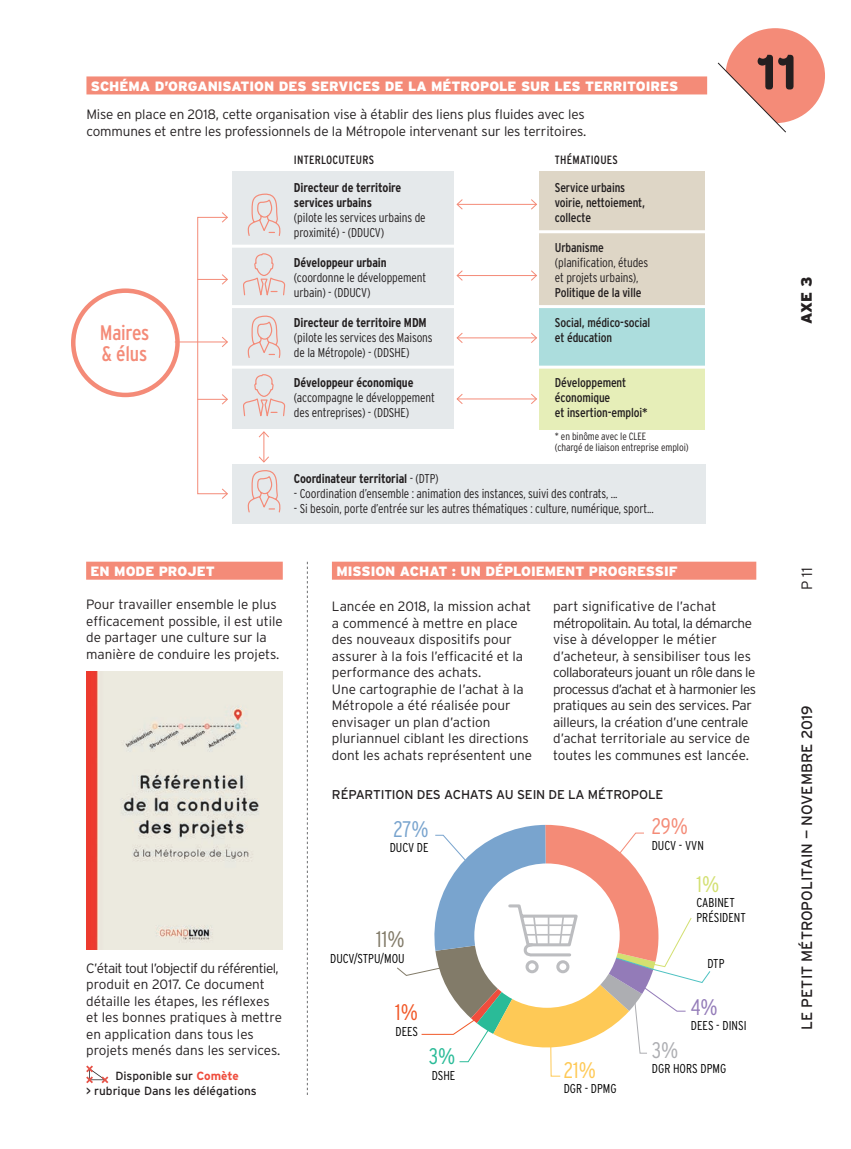
<style>
.page{position:relative;width:851px;height:1149px;background:#fff}
.page>*{position:absolute;margin:0;border:0;box-sizing:border-box;transform-origin:0 0}
.Texte_courant{font:600 52.5px "Omnes";color:#231f20}
.t1{font:300 condensed 22.5px "Interstate";color:#f48b77}
.t2{font:300 condensed 22.5px "Interstate";color:#fec956}
.t3{font:300 condensed 22.5px "Interstate";color:#827b69}
.t4{font:300 condensed 22.5px "Interstate";color:#79a4ce}
.t5{font:300 condensed 22.5px "Interstate";color:#d3e071}
.t6{font:300 condensed 22.5px "Interstate";color:#f15929}
.t7{font:300 condensed 22.5px "Interstate";color:#937bb8}
.t8{font:300 condensed 22.5px "Interstate";color:#adaeb2}
.t9{font:300 condensed 22.5px "Interstate";color:#2abb98}
.Texte_courant-2{font:condensed 21px/21px "Interstate";letter-spacing:-.01em;color:#f48b78}
.t10{font:15px "Interstate";color:#231f20}
.t11{font:900 15px "Interstate";color:#231f20}
.t12{font:300 15px "Interstate";color:#231f20}
.Texte_courant-3{font:300 13.5px/16.5px "Interstate";color:#231f20}
.Texte_courant-4{font:300 13.5px/16.5px "Interstate";letter-spacing:-.02em;color:#231f20}
.sus-titre-rouge-2{font:300 13.5px/16.5px "Interstate";letter-spacing:-.01em;color:#231f20}
.sus-titre-rouge-2-2{font:900 13.5px "Interstate";color:#fff}
.t13{font:300 condensed 12.9px/15.5px "Interstate";color:#000001}
.Texte_courant-5{font:300 condensed 12.75px/15px "Interstate";letter-spacing:-.01em;color:#231f20}
.Texte_courant-6{font:condensed 12.75px/15px "Interstate";letter-spacing:-.01em;color:#231f20}
.Texte_courant-7{font:700 condensed 12.75px/15px "Interstate";letter-spacing:-.01em;color:#231f20}
.Texte_courant-8{font:12.75px "Interstate";letter-spacing:-.01em;color:#231f20}
.Texte_courant-9{font:condensed 12px "Interstate";letter-spacing:.02em;color:#231f20}
.Texte_Encadré_niv2{font:11.85px/14.2px "Interstate";color:#231f20}
.Texte_courant-10{font:300 condensed 10.5px/10.5px "Interstate";letter-spacing:-.01em;color:#231f20}
.s1{font-weight:700}
.s2{font-weight:400}
.s3{font-weight:300}
.s4{font-weight:700;color:#ef4d3d}
</style>
<div class="page">
<div style="left:232px;top:172px;width:221px;height:257px;background:#e5e9eb"></div>
<div style="left:539px;top:172px;width:166px;height:136px;background:#ded6c6"></div>
<div style="left:539px;top:308px;width:166px;height:59px;background:#acdddd"></div>
<div style="left:539px;top:367px;width:166px;height:62px;background:#e6eeb8"></div>
<div style="left:232px;top:463px;width:473px;height:60px;background:#e5e9eb"></div>
<svg style="left:717px;top:28px;width:107px;height:105px"></svg>
<div style="left:332px;top:561px;width:424px;height:18px;background:#f48b78"></div>
<div style="left:86px;top:561px;width:197px;height:18px;background:#f48b78"></div>
<svg style="left:86px;top:1065px;width:22px;height:17px"></svg>
<div style="left:86px;top:76px;width:621px;height:18px;background:#f48b78"></div>
<img style="left:86px;top:671px;width:197px;height:277px">
<svg style="left:307px;top:561px;width:1px;height:533px"></svg>
<div style="left:71px;top:288px;width:109px;height:109px;border:4px solid #f48b78;border-radius:50%"></div>
<svg style="left:247px;top:193px;width:34px;height:43px"></svg>
<svg style="left:247px;top:315px;width:34px;height:43px"></svg>
<svg style="left:247px;top:470px;width:34px;height:43px"></svg>
<svg style="left:243px;top:253px;width:43px;height:43px"></svg>
<svg style="left:243px;top:374px;width:43px;height:43px"></svg>
<hr style="left:221px;top:244px;width:254px;height:3px;background:#fff">
<hr style="left:533px;top:230px;width:176px;height:3px;background:#fff">
<hr style="left:231px;top:305px;width:497px;height:3px;background:#fff">
<hr style="left:223px;top:365px;width:491px;height:3px;background:#fff">
<div style="left:197px;top:217px;width:31px;height:277px;border:1px solid #f48b78"></div>
<svg style="left:221px;top:212px;width:7px;height:11px"></svg>
<svg style="left:221px;top:487px;width:7px;height:12px"></svg>
<hr style="left:175px;top:341px;width:52px;height:1px;background:#f48b78">
<svg style="left:221px;top:336px;width:7px;height:12px"></svg>
<hr style="left:457px;top:204px;width:79px;height:1px;background:#f48b78">
<svg style="left:530px;top:199px;width:7px;height:11px"></svg>
<svg style="left:456px;top:199px;width:7px;height:11px"></svg>
<hr style="left:457px;top:275px;width:79px;height:1px;background:#f48b78">
<svg style="left:531px;top:270px;width:6px;height:11px"></svg>
<svg style="left:456px;top:270px;width:7px;height:11px"></svg>
<hr style="left:457px;top:337px;width:79px;height:1px;background:#f48b78">
<svg style="left:530px;top:332px;width:7px;height:11px"></svg>
<svg style="left:456px;top:333px;width:7px;height:10px"></svg>
<hr style="left:457px;top:398px;width:79px;height:1px;background:#f48b78">
<svg style="left:530px;top:394px;width:7px;height:10px"></svg>
<svg style="left:456px;top:394px;width:7px;height:10px"></svg>
<hr style="left:263px;top:432px;width:1px;height:30px;background:#f48b78">
<svg style="left:258px;top:431px;width:11px;height:7px"></svg>
<svg style="left:258px;top:455px;width:11px;height:8px"></svg>
<hr style="left:197px;top:279px;width:30px;height:1px;background:#f48b78">
<svg style="left:221px;top:273px;width:7px;height:12px"></svg>
<hr style="left:197px;top:399px;width:30px;height:1px;background:#f48b78">
<svg style="left:221px;top:393px;width:7px;height:12px"></svg>
<svg style="left:397px;top:824px;width:313px;height:252px"></svg>
<hr style="left:524px;top:924px;width:50px;height:1px;background:#bcbdc0">
<hr style="left:525px;top:933px;width:45px;height:2px;background:#bcbdc0">
<p class="sus-titre-rouge-2-2" style="left:91px;top:79px;width:588px">SCHÉMA D’ORGANISATION DES SERVICES DE LA MÉTROPOLE SUR LES TERRITOIRES</p>
<p class="sus-titre-rouge-2" style="left:86px;top:106px;width:501px">Mise en place en 2018, cette organisation vise à établir des liens plus fluides avec les communes et entre les professionnels de la Métropole intervenant sur les territoires.</p>
<p class="Texte_courant-2" style="left:100px;top:321px;width:51px">Maires &amp; élus</p>
<p class="Texte_courant-9" style="left:294px;top:153px;width:82px">INTERLOCUTEURS</p>
<p class="Texte_courant-7" style="left:294px;top:180px;width:109px">Directeur de territoire services urbains</p>
<p class="Texte_courant-5" style="left:294px;top:210px;width:133px">(pilote les services urbains de proximité) - (DDUCV)</p>
<p class="Texte_courant-5" style="left:294px;top:255px;width:134px"><span class="s1">Développeur urbain </span>(coordonne le développement urbain) - (DDUCV)</p>
<p class="Texte_courant-5" style="left:294px;top:315px;width:140px"><span class="s1">Directeur de territoire MDM </span>(pilote les services des Maisons de la Métropole) - (DDSHE)</p>
<p class="Texte_courant-5" style="left:294px;top:375px;width:142px"><span class="s1">Développeur économique </span>(accompagne le développement des entreprises) - (DDSHE)</p>
<p class="Texte_courant-9" style="left:555px;top:153px;width:64px">THÉMATIQUES</p>
<p class="Texte_courant-6" style="left:555px;top:180px;width:92px">Service urbains voirie, nettoiement, collecte</p>
<p class="Texte_courant-5" style="left:555px;top:240px;width:95px"><span class="s2">Urbanisme </span>(planification, études et projets urbains),<br><span class="s2">Politique de la ville</span></p>
<p class="Texte_courant-6" style="left:555px;top:315px;width:97px">Social, médico-social et éducation</p>
<p class="Texte_courant-6" style="left:555px;top:375px;width:94px">Développement économique<br>et insertion-emploi*</p>
<p class="Texte_courant-10" style="left:555px;top:431px;width:135px">* en binôme avec le CLEE<br>(chargé de liaison entreprise emploi)</p>
<p class="Texte_courant-7" style="left:294px;top:470px;width:146px">Coordinateur territorial <span class="s3">- (DTP)</span></p>
<p class="Texte_courant-5" style="left:294px;top:485px;width:325px">- Coordination d’ensemble : animation des instances, suivi des contrats, ...</p>
<p class="Texte_courant-5" style="left:294px;top:500px;width:361px">- Si besoin, porte d’entrée sur les autres thématiques : culture, numérique, sport...</p>
<p class="Texte_courant" style="left:756px;top:42px;width:43px">11</p>
<p class="t11" style="left:798px;top:324px;width:49px;rotate:-90deg">AXE 3</p>
<p class="sus-titre-rouge-2-2" style="left:91px;top:563px;width:126px">EN MODE PROJET</p>
<p class="sus-titre-rouge-2-2" style="left:336px;top:563px;width:343px">MISSION ACHAT : UN DÉPLOIEMENT PROGRESSIF</p>
<p class="Texte_courant-3" style="left:86px;top:596px;width:198px">Pour travailler ensemble le plus efficacement possible, il est utile de partager une culture sur la manière de conduire les projets.</p>
<p class="Texte_courant-3" style="left:332px;top:598px;width:201px">Lancée en 2018, la mission achat a commencé à mettre en place des nouveaux dispositifs pour assurer à la fois l’efficacité et la performance des achats.</p>
<p class="Texte_courant-3" style="left:332px;top:680px;width:201px">Une cartographie de l’achat à la<br>Métropole a été réalisée pour envisager un plan d’action pluriannuel ciblant les directions dont les achats représentent une</p>
<p class="Texte_courant-4" style="left:553px;top:598px;width:204px">part significative de l’achat métropolitain. Au total, la démarche vise à développer le métier d’acheteur, à sensibiliser tous les collaborateurs jouant un rôle dans le processus d’achat et à harmonier les pratiques au sein des services. Par ailleurs, la création d’une centrale d’achat territoriale au service de toutes les communes est lancée.</p>
<p class="Texte_courant-8" style="left:332px;top:786px;width:333px">RÉPARTITION DES ACHATS AU SEIN DE LA MÉTROPOLE</p>
<p class="Texte_courant-3" style="left:86px;top:959px;width:197px">C’était tout l’objectif du référentiel, produit en 2017. Ce document détaille les étapes, les réflexes et les bonnes pratiques à mettre en application dans tous les projets menés dans les services.</p>
<p class="Texte_Encadré_niv2" style="left:86px;top:1068px;width:172px;text-indent:29px">Disponible sur <span class="s4">Comète<br></span>&gt; rubrique Dans les délégations</p>
<p class="t4" style="left:393px;top:815px;width:37px">27%</p>
<p class="t13" style="left:389px;top:839px;width:40px">DUCV DE</p>
<p class="t3" style="left:376px;top:926px;width:30px">11%</p>
<p class="t13" style="left:330px;top:949px;width:76px">DUCV/STPU/MOU</p>
<p class="t6" style="left:395px;top:999px;width:24px">1%</p>
<p class="t13" style="left:395px;top:1023px;width:24px">DEES</p>
<p class="t9" style="left:429px;top:1043px;width:28px">3%</p>
<p class="t13" style="left:431px;top:1066px;width:25px">DSHE</p>
<p class="t1" style="left:651px;top:813px;width:38px">29%</p>
<p class="t13" style="left:651px;top:837px;width:54px">DUCV - VVN</p>
<p class="t5" style="left:696px;top:870px;width:24px">1%</p>
<p class="t13" style="left:696px;top:894px;width:51px">CABINET<br>PRÉSIDENT</p>
<p class="t13" style="left:707px;top:955px;width:19px">DTP</p>
<p class="t8" style="left:652px;top:1036px;width:28px">3%</p>
<p class="t7" style="left:690px;top:993px;width:28px">4%</p>
<p class="t13" style="left:690px;top:1017px;width:57px">DEES - DINSI</p>
<p class="t2" style="left:563px;top:1056px;width:34px">21%</p>
<p class="t13" style="left:652px;top:1060px;width:76px">DGR HORS DPMG</p>
<p class="t13" style="left:563px;top:1080px;width:54px">DGR - DPMG</p>
<p class="t12" style="left:798px;top:590px;width:24px;rotate:-90deg">P 11</p>
<p class="t10" style="left:798px;top:1029px;width:325px;rotate:-90deg">LE PETIT MÉTROPOLITAIN — NOVEMBRE 2019</p>
</div>
